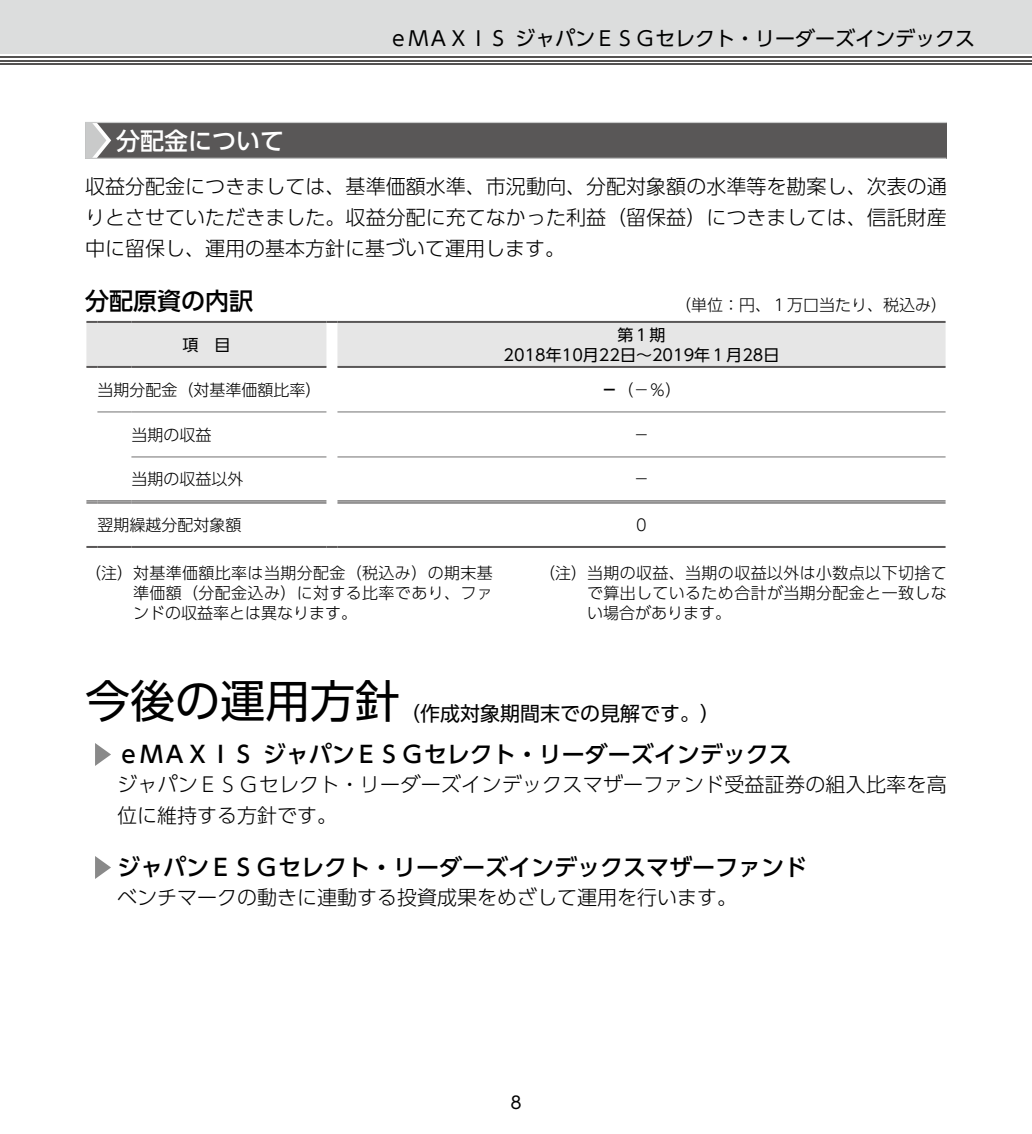
<style>
.page{position:relative;width:1032px;height:1134px;background:#fff}
.page>*{position:absolute;margin:0;border:0;box-sizing:border-box;transform-origin:0 0}
.t1{font:45px "UD Shin Go Pro";color:#000}
.t2{font:500 24px "UD Shin Go Pro";color:#fff}
.t3{font:500 24px "UD Shin Go Pro";color:#000}
.t4{font:500 23px "UD Shin Go Pro";color:#000}
.t5{font:300 20px/31px "UD Shin Go Pro";color:#000;text-align:justify}
.t6{font:20px "UD Shin Go Pro";color:#000}
.t7{font:17px "UD Shin Go Pro";color:#000}
.t8{font:300 16px/20px "UD Shin Go Pro";letter-spacing:.025em;color:#000;text-align:justify}
.t9{font:300 16px "UD Shin Go Pro";color:#000}
.t10{font:16px/20px "UD Shin Go Pro";color:#000;text-align:center}
.s1{font-family:"UD Shin Go Pro De";font-weight:700}
</style>
<div class="page">
<div style="left:0;top:0;width:1032px;height:54px;background:#dcdddd"></div>
<hr style="left:0;top:63px;width:1032px;height:2px;background:#545251">
<hr style="left:0;top:60px;width:1032px;height:1px;background:#545251">
<hr style="left:0;top:56px;width:1032px;height:2px;background:#545251">
<div style="left:85px;top:122px;width:862px;height:36px;background:#595757"></div>
<hr style="left:85px;top:158px;width:861px;height:1px;background:#c9caca">
<hr style="left:85px;top:122px;width:862px;height:1px;background:#c9caca">
<svg style="left:85px;top:123px;width:26px;height:35px"></svg>
<hr style="left:337px;top:412px;width:608px;height:1px;background:#727171">
<hr style="left:337px;top:457px;width:608px;height:1px;background:#727171">
<hr style="left:131px;top:412px;width:195px;height:1px;background:#727171">
<hr style="left:131px;top:457px;width:195px;height:1px;background:#727171">
<hr style="left:97px;top:412px;width:34px;height:1px;background:#727171">
<svg style="left:86px;top:321px;width:859px;height:47px;background:#e0dfdf"></svg>
<hr style="left:97px;top:366px;width:34px;height:2px;background:#595757">
<hr style="left:131px;top:366px;width:195px;height:2px;background:#595757">
<hr style="left:337px;top:366px;width:608px;height:2px;background:#595757">
<svg style="left:86px;top:546px;width:11px;height:2px"></svg>
<hr style="left:97px;top:546px;width:34px;height:2px;background:#595757">
<hr style="left:131px;top:546px;width:195px;height:2px;background:#595757">
<svg style="left:326px;top:546px;width:11px;height:2px"></svg>
<hr style="left:337px;top:546px;width:608px;height:2px;background:#595757">
<svg style="left:86px;top:500px;width:11px;height:3px"></svg>
<hr style="left:97px;top:500px;width:34px;height:1px;background:#595757">
<hr style="left:97px;top:502px;width:34px;height:1px;background:#595757">
<hr style="left:131px;top:500px;width:195px;height:1px;background:#595757">
<hr style="left:131px;top:502px;width:195px;height:1px;background:#595757">
<hr style="left:337px;top:500px;width:608px;height:1px;background:#595757">
<hr style="left:337px;top:502px;width:608px;height:1px;background:#595757">
<svg style="left:95px;top:743px;width:16px;height:23px"></svg>
<svg style="left:95px;top:856px;width:16px;height:23px"></svg>
<p class="t6" style="left:388px;top:22px;width:588px">ｅＭＡＸＩＳ ジャパンＥＳＧセレクト・リーダーズインデックス</p>
<p class="t2" style="left:116px;top:121px;width:169px">分配金について</p>
<p class="t5" style="left:85px;top:170px;width:863px">収益分配金につきましては、基準価額水準、市況動向、分配対象額の水準等を勘案し、次表の通りとさせていただきました。収益分配に充てなかった利益（留保益）につきましては、信託財産中に留保し、運用の基本方針に基づいて運用します。</p>
<p class="t3" style="left:85px;top:281px;width:169px">分配原資の内訳</p>
<p class="t9" style="left:675px;top:292px;width:273px">（単位：円、１万口当たり、税込み）</p>
<p class="t10" style="left:182px;top:334px;width:49px">項　目</p>
<p class="t10" style="left:503px;top:324px;width:277px">第１期<br>2018年10月22日～2019年１月28日</p>
<p class="t9" style="left:97px;top:377px;width:225px">当期分配金（対基準価額比率）</p>
<p class="t8" style="left:601px;top:379px;width:81px"><span class="s1">－</span>（－％）</p>
<p class="t8" style="left:131px;top:424px;width:81px">当期の収益</p>
<p class="t8" style="left:633px;top:424px;width:17px">－</p>
<p class="t9" style="left:131px;top:466px;width:113px">当期の収益以外</p>
<p class="t8" style="left:633px;top:468px;width:17px">－</p>
<p class="t9" style="left:97px;top:512px;width:145px">翌期繰越分配対象額</p>
<p class="t8" style="left:636px;top:514px;width:12px">0</p>
<p class="t8" style="left:133px;top:562px;width:361px;text-indent:-48px">（注）対基準価額比率は当期分配金（税込み）の期末基準価額（分配金込み）に対する比率であり、ファンドの収益率とは異なります。</p>
<p class="t8" style="left:587px;top:562px;width:361px;text-indent:-48px">（注）当期の収益、当期の収益以外は小数点以下切捨てで算出しているため合計が当期分配金と一致しない場合があります。</p>
<h1 class="t1" style="left:85px;top:664px;width:316px">今後の運用方針</h1>
<p class="t6" style="left:400px;top:697px;width:321px">（作成対象期間末での見解です。）</p>
<p class="t4" style="left:117px;top:736px;width:676px">ｅＭＡＸＩＳ ジャパンＥＳＧセレクト・リーダーズインデックス</p>
<p class="t5" style="left:117px;top:768px;width:831px">ジャパンＥＳＧセレクト・リーダーズインデックスマザーファンド受益証券の組入比率を高位に維持する方針です。</p>
<p class="t4" style="left:117px;top:849px;width:691px">ジャパンＥＳＧセレクト・リーダーズインデックスマザーファンド</p>
<p class="t5" style="left:117px;top:881px;width:621px">ベンチマークの動きに連動する投資成果をめざして運用を行います。</p>
<p class="t7" style="left:510px;top:1089px;width:13px">8</p>
</div>
